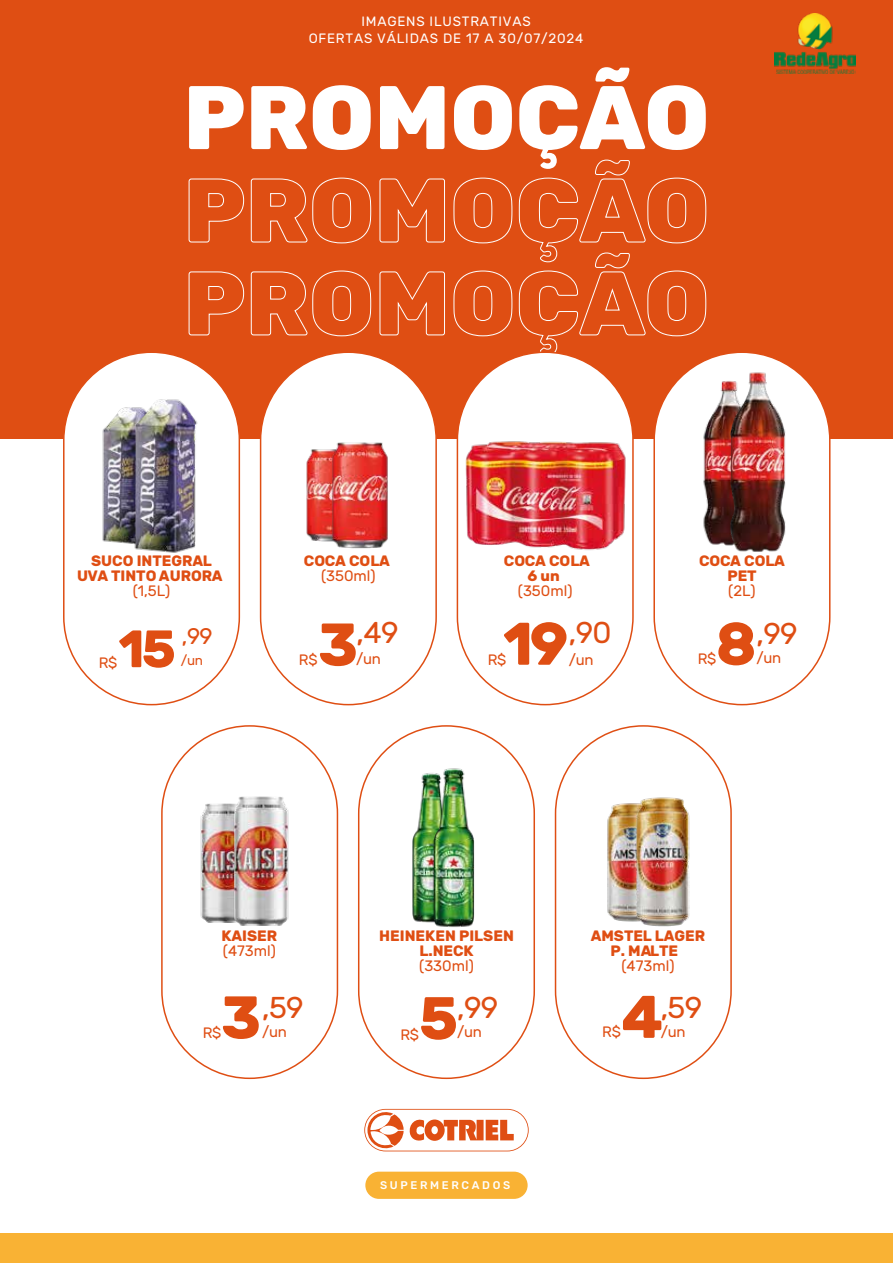
<style>
.page{position:relative;width:893px;height:1263px;background:#fff}
.page>*{position:absolute;margin:0;border:0;box-sizing:border-box;transform-origin:0 0}
.t1{font:800 90px "Rubik";color:#fff}
.t2{font:700 60px "Rubik";color:#df4e13}
.t3{font:700 52.5px "Rubik";color:#df4e13}
.t4{font:30px "Rubik";letter-spacing:-.02em;color:#df4e13}
.t5{font:22.5px "Rubik";color:#df4e13}
.t6{font:700 15px/15px "Rubik";color:#df4e13;text-align:center}
.t7{font:15px "Rubik";color:#df4e13}
.t8{font:13.5px/16.2px "Rubik";letter-spacing:.06em;color:#fff;text-align:center}
.t9{font:13.5px "Rubik";color:#df4e13}
.t10{font:500 11.1px "Rubik";letter-spacing:.24em;color:#fff}
.s1{font-weight:700;font-size:60px}
</style>
<div class="page">
<div style="left:0;top:0;width:893px;height:439px;background:#df4e13"></div>
<svg style="left:189px;top:179px;width:55px;height:63px"></svg>
<svg style="left:251px;top:178px;width:120px;height:65px"></svg>
<svg style="left:380px;top:179px;width:65px;height:63px"></svg>
<svg style="left:454px;top:178px;width:58px;height:65px"></svg>
<svg style="left:189px;top:272px;width:55px;height:63px"></svg>
<svg style="left:251px;top:271px;width:120px;height:65px"></svg>
<svg style="left:380px;top:272px;width:65px;height:63px"></svg>
<svg style="left:454px;top:271px;width:58px;height:65px"></svg>
<svg style="left:519px;top:160px;width:187px;height:191px"></svg>
<svg style="left:364px;top:1108px;width:165px;height:44px"></svg>
<div style="left:365px;top:1172px;width:163px;height:27px;background:#f9b234;border-radius:14px"></div>
<div style="left:64px;top:352px;width:175px;height:353px;background:#fff;border-radius:88px"></div>
<div style="left:63px;top:351px;width:177px;height:354px;border:2px solid #df4e13;border-radius:88px"></div>
<div style="left:261px;top:352px;width:175px;height:353px;background:#fff;border-radius:88px"></div>
<div style="left:260px;top:351px;width:177px;height:354px;border:2px solid #df4e13;border-radius:88px"></div>
<div style="left:457px;top:352px;width:176px;height:353px;background:#fff;border-radius:88px"></div>
<div style="left:457px;top:351px;width:177px;height:354px;border:2px solid #df4e13;border-radius:88px"></div>
<div style="left:654px;top:352px;width:176px;height:353px;background:#fff;border-radius:88px"></div>
<div style="left:0;top:1233px;width:893px;height:30px;background:#f9b234"></div>
<img style="left:774px;top:14px;width:82px;height:60px">
<div style="left:161px;top:725px;width:177px;height:354px;border:2px solid #df4e13;border-radius:88px"></div>
<div style="left:555px;top:725px;width:177px;height:354px;border:2px solid #df4e13;border-radius:88px"></div>
<img style="left:306px;top:449px;width:23px;height:93px">
<img style="left:329px;top:442px;width:59px;height:107px">
<img style="left:463px;top:409px;width:164px;height:142px">
<img style="left:653px;top:398px;width:12px;height:151px">
<img style="left:665px;top:369px;width:166px;height:186px">
<img style="left:200px;top:797px;width:89px;height:129px">
<img style="left:358px;top:768px;width:14px;height:157px">
<img style="left:372px;top:763px;width:163px;height:167px">
<img style="left:607px;top:803px;width:23px;height:119px">
<img style="left:630px;top:797px;width:60px;height:130px">
<img style="left:102px;top:407px;width:24px;height:137px">
<img style="left:126px;top:399px;width:72px;height:154px">
<p class="t8" style="left:309px;top:14px;width:276px">IMAGENS ILUSTRATIVAS<br>OFERTAS VÁLIDAS DE 17 A 30/07/2024</p>
<h1 class="t1" style="left:183px;top:68px;width:527px">PROMOÇÃO</h1>
<p class="t6" style="left:77px;top:553px;width:147px">SUCO INTEGRAL<br>UVA TINTO AURORA</p>
<p class="t7" style="left:133px;top:582px;width:39px">(1,5L)</p>
<p class="t6" style="left:304px;top:553px;width:87px">COCA COLA</p>
<p class="t7" style="left:321px;top:567px;width:56px">(350ml)</p>
<p class="t6" style="left:504px;top:553px;width:87px">COCA COLA<br>6 un</p>
<p class="t7" style="left:518px;top:582px;width:56px">(350ml)</p>
<p class="t6" style="left:699px;top:553px;width:87px">COCA COLA<br>PET</p>
<p class="t7" style="left:728px;top:582px;width:29px">(2L)</p>
<h3 class="t5" style="left:182px;top:624px;width:32px">,99</h3>
<h3 class="t3" style="left:118px;top:618px;width:59px">15</h3>
<p class="t9" style="left:181px;top:653px;width:24px">/un</p>
<p class="t7" style="left:99px;top:654px;width:20px">R$</p>
<h3 class="t4" style="left:357px;top:616px;width:43px">,49</h3>
<h2 class="t2" style="left:318px;top:609px;width:42px">3</h2>
<p class="t7" style="left:356px;top:651px;width:26px">/un</p>
<p class="t7" style="left:299px;top:652px;width:20px">R$</p>
<h3 class="t4" style="left:569px;top:615px;width:44px">,90</h3>
<h2 class="t2" style="left:503px;top:609px;width:67px">19</h2>
<p class="t7" style="left:569px;top:651px;width:26px">/un</p>
<p class="t7" style="left:488px;top:652px;width:20px">R$</p>
<h2 class="t2" style="left:716px;top:609px;width:43px">8</h2>
<h3 class="t4" style="left:756px;top:617px;width:43px">,99</h3>
<p class="t7" style="left:756px;top:650px;width:26px">/un</p>
<p class="t7" style="left:698px;top:650px;width:20px">R$</p>
<p class="t6" style="left:221px;top:928px;width:57px">KAISER</p>
<p class="t7" style="left:223px;top:942px;width:55px">(473ml)</p>
<p class="t6" style="left:379px;top:929px;width:136px">HEINEKEN PILSEN<br>L.NECK</p>
<p class="t7" style="left:419px;top:958px;width:56px">(330ml)</p>
<p class="t6" style="left:591px;top:929px;width:116px">AMSTEL LAGER<br>P. MALTE</p>
<p class="t7" style="left:621px;top:958px;width:55px">(473ml)</p>
<h2 class="t2" style="left:221px;top:982px;width:42px">3</h2>
<h3 class="t4" style="left:262px;top:991px;width:43px">,59</h3>
<p class="t7" style="left:262px;top:1023px;width:26px">/un</p>
<p class="t7" style="left:203px;top:1024px;width:20px">R$</p>
<h3 class="t4" style="left:457px;top:991px;width:43px">,99</h3>
<h2 class="t2" style="left:419px;top:983px;width:41px">5</h2>
<p class="t7" style="left:457px;top:1024px;width:26px">/un</p>
<p class="t7" style="left:400px;top:1026px;width:20px">R$</p>
<h3 class="t4" style="left:621px;top:991px;width:83px"><span class="s1">4</span>,59</h3>
<p class="t7" style="left:602px;top:1023px;width:20px">R$</p>
<p class="t7" style="left:661px;top:1023px;width:26px">/un</p>
<p class="t10" style="left:380px;top:1178px;width:132px">SUPERMERCADOS</p>
</div>
